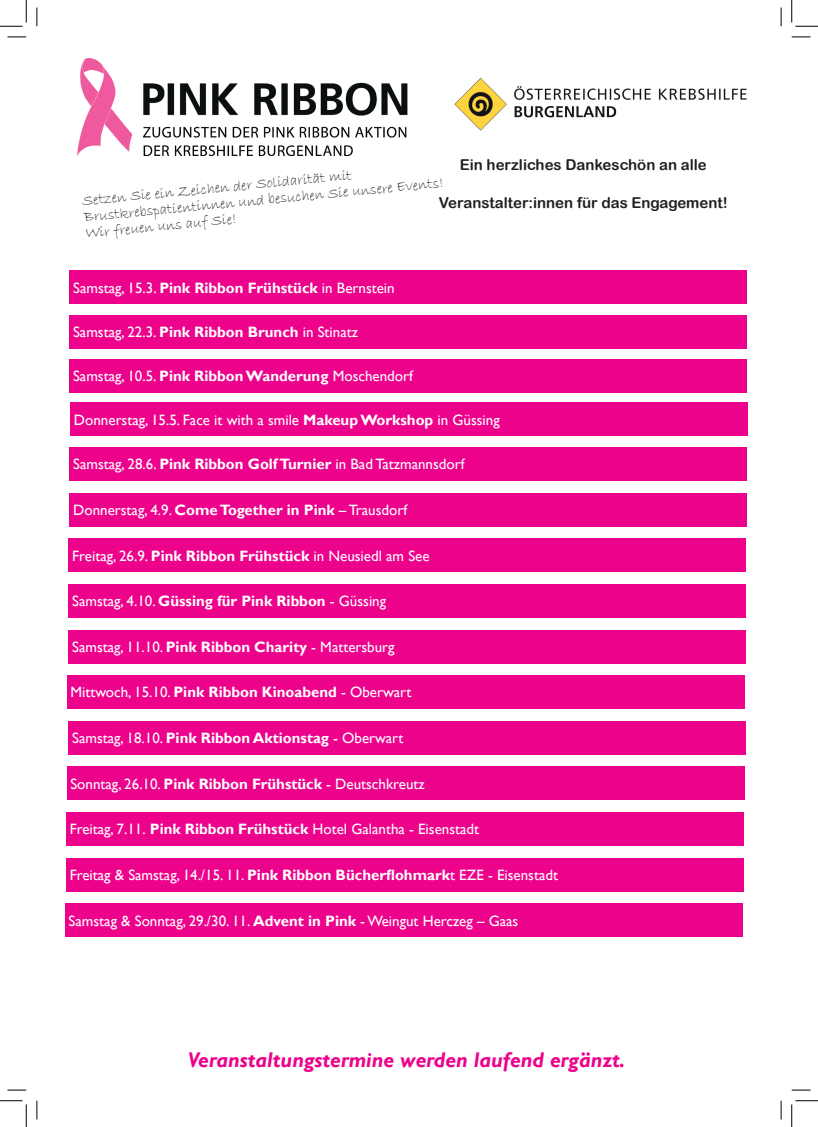
<style>
.page{position:relative;width:818px;height:1127px;background:#fff}
.page>*{position:absolute;margin:0;border:0;box-sizing:border-box;transform-origin:0 0}
.t1{font:italic 700 21.25px "Gill Sans";color:#ed028c}
.t2{font:15px "Gill Sans";color:#fff}
.t3{font:15px/16.5px "Bradley Hand ITC";color:#231f20}
.t4{font:15px "Arial Rounded MT Bold";color:#231f20}
.s1{font-weight:700}
</style>
<div class="page">
<img style="left:77px;top:58px;width:330px;height:98px">
<div style="left:70px;top:402px;width:678px;height:34px;background:#ed028c"></div>
<div style="left:67px;top:675px;width:677px;height:34px;background:#ed028c"></div>
<div style="left:69px;top:720px;width:677px;height:34px;background:#ed028c"></div>
<img style="left:454px;top:77px;width:293px;height:54px">
<div style="left:70px;top:270px;width:677px;height:34px;background:#ed028c"></div>
<div style="left:70px;top:447px;width:677px;height:34px;background:#ed028c"></div>
<div style="left:70px;top:492px;width:677px;height:34px;background:#ed028c"></div>
<div style="left:67px;top:766px;width:677px;height:34px;background:#ed028c"></div>
<div style="left:70px;top:358px;width:677px;height:34px;background:#ed028c"></div>
<div style="left:69px;top:629px;width:677px;height:34px;background:#ed028c"></div>
<div style="left:66px;top:857px;width:677px;height:34px;background:#ed028c"></div>
<div style="left:70px;top:314px;width:677px;height:34px;background:#ed028c"></div>
<div style="left:69px;top:584px;width:677px;height:33px;background:#ed028c"></div>
<div style="left:69px;top:538px;width:677px;height:34px;background:#ed028c"></div>
<div style="left:66px;top:812px;width:677px;height:33px;background:#ed028c"></div>
<div style="left:65px;top:903px;width:677px;height:33px;background:#ed028c"></div>
<svg style="left:8px;top:36px;width:18px;height:2px"></svg>
<svg style="left:792px;top:36px;width:18px;height:2px"></svg>
<svg style="left:8px;top:1089px;width:18px;height:1px"></svg>
<svg style="left:792px;top:1089px;width:18px;height:1px"></svg>
<svg style="left:36px;top:8px;width:2px;height:18px"></svg>
<svg style="left:36px;top:1100px;width:2px;height:19px"></svg>
<svg style="left:780px;top:8px;width:2px;height:18px"></svg>
<svg style="left:780px;top:1100px;width:2px;height:19px"></svg>
<svg style="left:0;top:0;width:27px;height:27px"></svg>
<svg style="left:0;top:1100px;width:27px;height:26px"></svg>
<svg style="left:791px;top:0;width:27px;height:27px"></svg>
<svg style="left:791px;top:1100px;width:27px;height:26px"></svg>
<p class="t4" style="left:460px;top:156px;width:249px">Ein herzliches Dankeschön an alle</p>
<p class="t4" style="left:439px;top:194px;width:291px">Veranstalter:innen für das Engagement!</p>
<p class="t3" style="left:82px;top:192px;width:363px;rotate:-5deg">Setzen Sie ein Zeichen der Solidarität mit<br>Brustkrebspatientinnen und besuchen Sie unsere Events!<br>Wir freuen uns auf Sie!</p>
<p class="t2" style="left:73px;top:279px;width:323px">Samstag, 15.3. <span class="s1">Pink Ribbon Frühstück</span> in Bernstein</p>
<p class="t2" style="left:73px;top:323px;width:286px">Samstag, 22.3. <span class="s1">Pink Ribbon Brunch</span> in Stinatz</p>
<p class="t2" style="left:73px;top:367px;width:341px">Samstag, 10.5. <span class="s1">Pink Ribbon Wanderung</span> Moschendorf</p>
<p class="t2" style="left:74px;top:411px;width:427px">Donnerstag, 15.5. Face it with a smile <span class="s1">Makeup Workshop</span> in Güssing</p>
<p class="t2" style="left:73px;top:455px;width:393px">Samstag, 28.6. <span class="s1">Pink Ribbon Golf Turnier</span> in Bad Tatzmannsdorf</p>
<p class="t2" style="left:73px;top:501px;width:335px">Donnerstag, 4.9. <span class="s1">Come Together in Pink</span> – Trausdorf</p>
<p class="t2" style="left:72px;top:546px;width:359px">Freitag, 26.9. <span class="s1">Pink Ribbon Frühstück</span> in Neusiedl am See</p>
<p class="t2" style="left:72px;top:592px;width:315px">Samstag, 4.10. <span class="s1">Güssing für Pink Ribbon</span> - Güssing</p>
<p class="t2" style="left:72px;top:638px;width:324px">Samstag, 11.10. <span class="s1">Pink Ribbon Charity</span> - Mattersburg</p>
<p class="t2" style="left:70px;top:683px;width:343px">Mittwoch, 15.10. <span class="s1">Pink Ribbon Kinoabend</span> - Oberwart</p>
<p class="t2" style="left:72px;top:729px;width:333px">Samstag, 18.10. <span class="s1">Pink Ribbon Aktionstag</span> - Oberwart</p>
<p class="t2" style="left:70px;top:774px;width:356px">Sonntag, 26.10. <span class="s1">Pink Ribbon Frühstück</span> - Deutschkreutz</p>
<p class="t2" style="left:70px;top:820px;width:411px">Freitag, 7.11. <span class="s1">Pink Ribbon Frühstück</span> Hotel Galantha - Eisenstadt</p>
<p class="t2" style="left:70px;top:865px;width:490px">Freitag &amp; Samstag, 14./15. 11. <span class="s1">Pink Ribbon Bücherflohmark</span>t EZE - Eisenstadt</p>
<p class="t2" style="left:69px;top:911px;width:451px">Samstag &amp; Sonntag, 29./30. 11. <span class="s1">Advent in Pink</span> - Weingut Herczeg – Gaas</p>
<h1 class="t1" style="left:188px;top:1046px;width:439px">Veranstaltungstermine werden laufend ergänzt.</h1>
</div>
